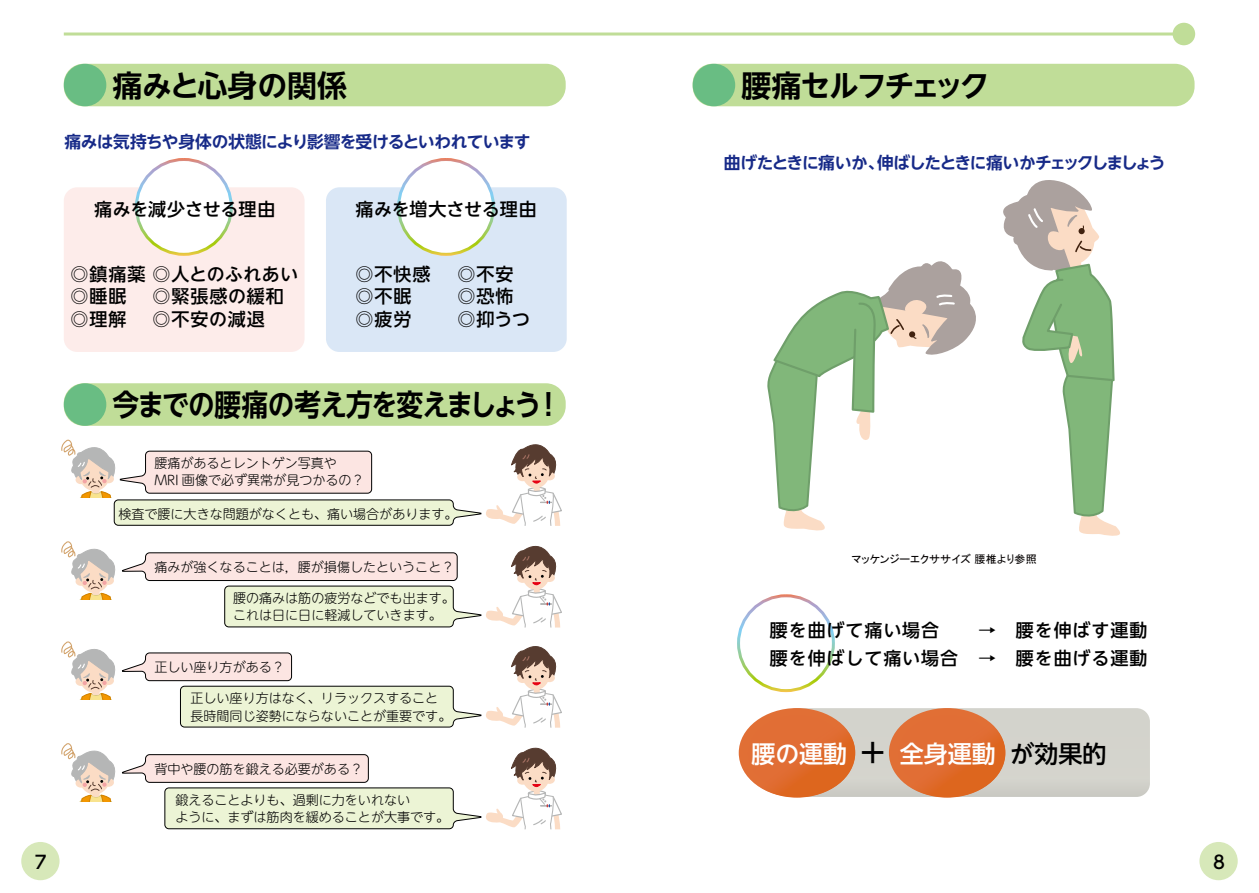
<style>
.page{position:relative;width:1259px;height:893px;background:#fff}
.page>*{position:absolute;margin:0;border:0;box-sizing:border-box;transform-origin:0 0}
.t1{font:700 30px "UD Shin Go NT Pr 6 N De";letter-spacing:-.055em;color:#000;scale:.89 1}
.t2{font:700 30px "UD Shin Go NT Pr 6 N De";letter-spacing:-.055em;color:#000}
.t3{font:700 30px "UD Shin Go NT Pr 6 N De";letter-spacing:-.01em;color:#000}
.t4{font:500 24px "UD Shin Go NT Pr 6 N";color:#fff}
.t5{font:500 18px/22.5px "UD Shin Go NT Pr 6 N";letter-spacing:.05em;color:#000}
.t6{font:500 18px "UD Shin Go NT Pr 6 N";color:#000}
.t7{font:500 18px/22.5px "UD Shin Go NT Pr 6 N";letter-spacing:.025em;color:#000}
.t8{font:700 16.8px "UD Shin Go NT Pr 6 N De";letter-spacing:-.08em;color:#172a88}
.t9{font:700 16.8px "UD Shin Go NT Pr 6 N De";letter-spacing:-.05em;color:#172a88}
.t10{font:300 13.05px/17.4px "UD Shin M Go Pr 6 N";color:#000}
.t11{font:11.1px "MS P Gothic";color:#040000}
.s1{font-size:31.5px;color:#000}
.s2{color:#000}
</style>
<div class="page">
<div style="left:737px;top:594px;width:98px;height:98px;border:3px solid #fff;border-radius:50%"></div>
<svg style="left:738px;top:708px;width:412px;height:89px;background:#d9a586"></svg>
<div style="left:1199px;top:842px;width:38px;height:38px;background:#d7e8b9;border-radius:50%"></div>
<hr style="left:629px;top:33px;width:555px;height:3px;background:#c0dd98">
<div style="left:1172px;top:23px;width:23px;height:22px;background:#c0dd98;border-radius:50%"></div>
<div style="left:692px;top:64px;width:502px;height:42px;background:#c0dd98;border-radius:20px"></div>
<div style="left:692px;top:64px;width:43px;height:42px;background:#69bd83;border-radius:50%"></div>
<svg style="left:1003px;top:180px;width:117px;height:356px"></svg>
<svg style="left:767px;top:261px;width:209px;height:270px"></svg>
<div style="left:64px;top:187px;width:240px;height:165px;background:#fdecea;border-radius:13px"></div>
<div style="left:136px;top:159px;width:95px;height:95px;background:#fff;border-radius:50%"></div>
<div style="left:135px;top:158px;width:98px;height:98px;border:3px solid #fff;border-radius:50%"></div>
<div style="left:326px;top:187px;width:241px;height:165px;background:#dae7f6;border-radius:13px"></div>
<div style="left:398px;top:159px;width:95px;height:95px;background:#fff;border-radius:50%"></div>
<div style="left:397px;top:158px;width:98px;height:98px;border:3px solid #fff;border-radius:50%"></div>
<div style="left:21px;top:842px;width:39px;height:38px;background:#d7e8b9;border-radius:50%"></div>
<hr style="left:64px;top:33px;width:565px;height:3px;background:#c0dd98">
<div style="left:64px;top:64px;width:502px;height:42px;background:#c0dd98;border-radius:20px"></div>
<div style="left:64px;top:64px;width:42px;height:42px;background:#69bd83;border-radius:50%"></div>
<div style="left:64px;top:383px;width:502px;height:43px;background:#c0dd98;border-radius:20px"></div>
<div style="left:64px;top:383px;width:42px;height:43px;background:#69bd83;border-radius:50%"></div>
<svg style="left:61px;top:439px;width:501px;height:87px"></svg>
<svg style="left:61px;top:541px;width:501px;height:86px"></svg>
<svg style="left:61px;top:641px;width:501px;height:87px"></svg>
<svg style="left:61px;top:743px;width:501px;height:86px"></svg>
<h1 class="t3" style="left:112px;top:61px;width:236px">痛みと心身の関係</h1>
<p class="t9" style="left:64px;top:128px;width:468px">痛みは気持ちや身体の状態により影響を受けるといわれています</p>
<h3 class="t6" style="left:94px;top:194px;width:183px">痛みを減少させる理由</h3>
<h3 class="t7" style="left:71px;top:262px;width:229px">◎鎮痛薬 ◎人とのふれあい◎睡眠<br>◎理解</h3>
<h3 class="t5" style="left:153px;top:285px;width:133px">◎緊張感の緩和◎不安の減退</h3>
<h3 class="t6" style="left:356px;top:194px;width:183px">痛みを増大させる理由</h3>
<h3 class="t5" style="left:356px;top:262px;width:76px">◎不快感◎不眠◎疲労</h3>
<h3 class="t5" style="left:457px;top:262px;width:74px">◎不安◎恐怖◎抑うつ</h3>
<h3 class="t5" style="left:35px;top:850px;width:13px">7</h3>
<h1 class="t1" style="left:112px;top:381px;width:506px">今までの腰痛の考え方を変えましょう！</h1>
<p class="t10" style="left:154px;top:454px;width:212px">腰痛があるとレントゲン写真や<br>MRI 画像で必ず異常が見つかるの？</p>
<p class="t10" style="left:118px;top:504px;width:341px">検査で腰に大きな問題がなくとも、痛い場合があります。</p>
<p class="t10" style="left:154px;top:557px;width:301px">痛みが強くなることは，腰が損傷したということ？</p>
<p class="t10" style="left:233px;top:589px;width:223px">腰の痛みは筋の疲労などでも出ます。これは日に日に軽減していきます。</p>
<p class="t10" style="left:154px;top:658px;width:132px">正しい座り方がある？</p>
<p class="t10" style="left:190px;top:689px;width:262px">正しい座り方はなく、リラックスすること長時間同じ姿勢にならないことが重要です。</p>
<p class="t10" style="left:154px;top:759px;width:210px">背中や腰の筋を鍛える必要がある？</p>
<p class="t10" style="left:175px;top:790px;width:275px">鍛えることよりも、過剰に力をいれない<br>ように、まずは筋肉を緩めることが大事です。</p>
<h1 class="t2" style="left:741px;top:61px;width:250px">腰痛セルフチェック</h1>
<p class="t8" style="left:724px;top:149px;width:443px">曲げたときに痛いか、伸ばしたときに痛いかチェックしましょう</p>
<p class="t11" style="left:851px;top:553px;width:187px">マッケンジーエクササイズ 腰椎より参照</p>
<h3 class="t5" style="left:770px;top:615px;width:379px;line-height:28.5px">腰を曲げて痛い場合　　→　腰を伸ばす運動腰を伸ばして痛い場合　→　腰を曲げる運動</h3>
<h2 class="t4" style="left:751px;top:734px;width:356px">腰の運動 <span class="s1">+</span> 全身運動 <span class="s2">が効果的</span></h2>
<h3 class="t5" style="left:1213px;top:850px;width:13px">8</h3>
</div>
